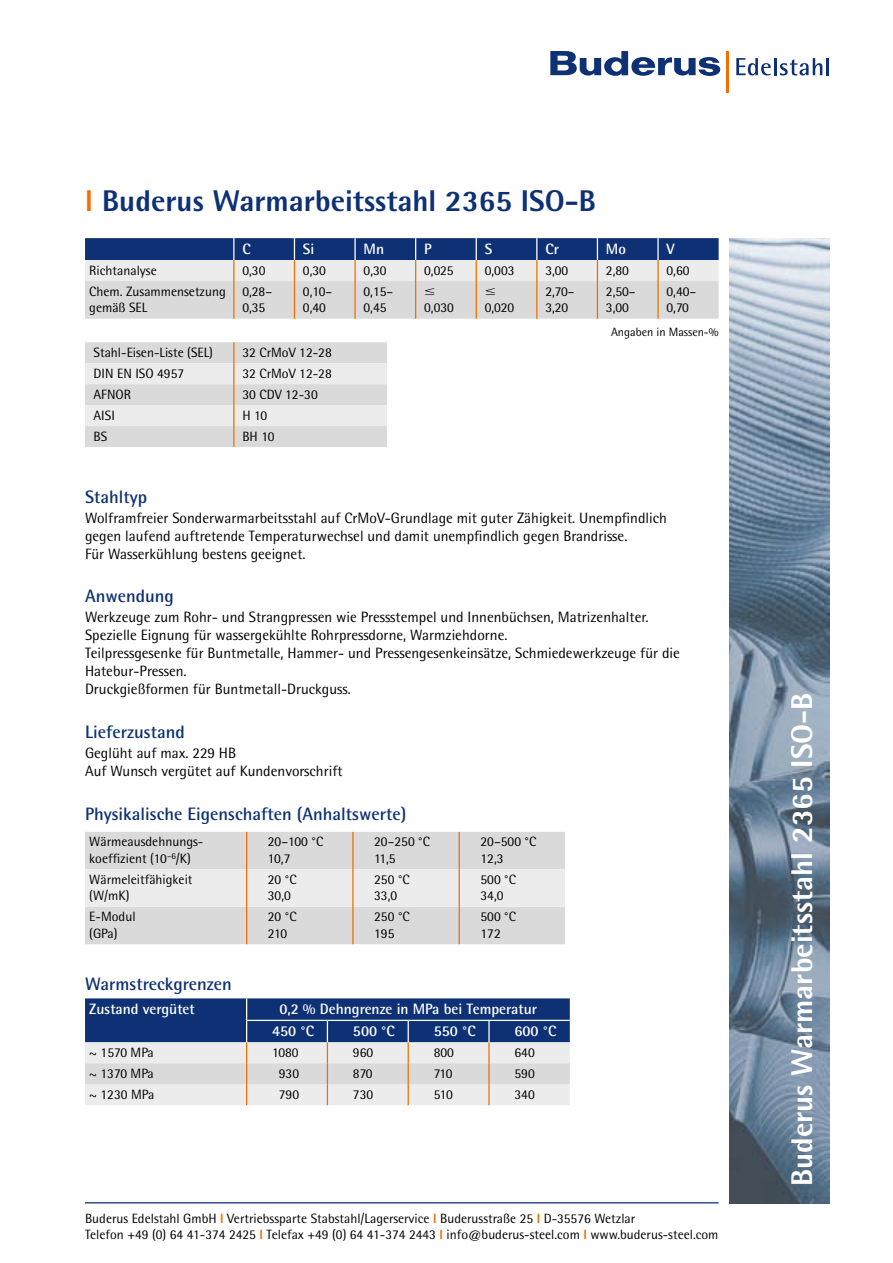
<style>
.page{position:relative;width:893px;height:1263px;background:#fff}
.page>*{position:absolute;margin:0;border:0;box-sizing:border-box;transform-origin:0 0}
.t1{font:800 30px "Rotis Semi Sans";color:#0d3174}
.t2{font:800 30px "Rotis Semi Sans";color:#fff}
.t3{font:700 18px "Rotis Semi Sans";color:#0d3174}
.t4{font:15px/18px "Rotis Semi Sans";color:#000}
.t5{font:700 15px/21.9px "Rotis Semi Sans";color:#fff}
.t6{font:13.5px/16.5px "Rotis Semi Sans";color:#000}
.t7{font:12px "Rotis Semi Sans";color:#000}
.s1{color:#ee7100}
.s2{font-weight:800;color:#ee7100}
</style>
<div class="page">
<svg style="left:550px;top:51px;width:170px;height:25px"></svg>
<svg style="left:736px;top:58px;width:35px;height:17px"></svg>
<hr style="left:774px;top:58px;width:3px;height:17px;background:#0d3174">
<svg style="left:780px;top:58px;width:49px;height:17px"></svg>
<hr style="left:726px;top:51px;width:3px;height:41px;background:#ee7100">
<img style="left:729px;top:238px;width:100px;height:965px">
<hr style="left:85px;top:1202px;width:634px;height:1px;background:#0d3174">
<svg style="left:85px;top:342px;width:302px;height:105px;background:#e1e0e0"></svg>
<div style="left:85px;top:832px;width:480px;height:112px;background:#dadada"></div>
<div style="left:85px;top:869px;width:480px;height:38px;background:#ececed"></div>
<hr style="left:246px;top:832px;width:1px;height:37px;background:#ee7100">
<hr style="left:352px;top:832px;width:2px;height:37px;background:#ee7100">
<hr style="left:459px;top:832px;width:1px;height:37px;background:#ee7100">
<hr style="left:246px;top:869px;width:1px;height:38px;background:#ee7100">
<hr style="left:352px;top:869px;width:2px;height:38px;background:#ee7100">
<hr style="left:459px;top:869px;width:1px;height:38px;background:#ee7100">
<hr style="left:246px;top:907px;width:1px;height:37px;background:#ee7100">
<hr style="left:352px;top:907px;width:2px;height:37px;background:#ee7100">
<hr style="left:459px;top:907px;width:1px;height:37px;background:#ee7100">
<svg style="left:85px;top:998px;width:485px;height:107px;background:#8f9cb7"></svg>
<hr style="left:488px;top:1021px;width:2px;height:21px;background:#fff">
<hr style="left:247px;top:1020px;width:80px;height:1px;background:#fff">
<hr style="left:327px;top:1020px;width:81px;height:1px;background:#fff">
<hr style="left:408px;top:1020px;width:81px;height:1px;background:#fff">
<hr style="left:489px;top:1020px;width:81px;height:1px;background:#fff">
<svg style="left:85px;top:238px;width:634px;height:81px;background:#a8b0c1"></svg>
<h1 class="t1" style="left:85px;top:182px;width:512px"><span class="s1">l</span> Buderus Warmarbeitsstahl 2365 ISO-B</h1>
<p class="t5" style="left:242px;top:237px;width:10px">C</p>
<p class="t5" style="left:303px;top:237px;width:13px">Si</p>
<p class="t5" style="left:364px;top:237px;width:22px">Mn</p>
<p class="t5" style="left:424px;top:237px;width:9px">P</p>
<p class="t5" style="left:485px;top:237px;width:9px">S</p>
<p class="t5" style="left:545px;top:237px;width:15px">Cr</p>
<p class="t5" style="left:606px;top:237px;width:22px">Mo</p>
<p class="t5" style="left:666px;top:237px;width:10px">V</p>
<p class="t6" style="left:89px;top:262px;width:69px">Richtanalyse</p>
<p class="t6" style="left:242px;top:262px;width:25px">0,30</p>
<p class="t6" style="left:303px;top:262px;width:25px">0,30</p>
<p class="t6" style="left:364px;top:262px;width:25px">0,30</p>
<p class="t6" style="left:424px;top:262px;width:31px">0,025</p>
<p class="t6" style="left:485px;top:262px;width:31px">0,003</p>
<p class="t6" style="left:545px;top:262px;width:25px">3,00</p>
<p class="t6" style="left:606px;top:262px;width:25px">2,80</p>
<p class="t6" style="left:666px;top:262px;width:25px">0,60</p>
<p class="t6" style="left:89px;top:283px;width:138px">Chem. Zusammensetzung gemäß SEL</p>
<p class="t6" style="left:242px;top:283px;width:31px">0,28–<br>0,35</p>
<p class="t6" style="left:303px;top:283px;width:31px">0,10–<br>0,40</p>
<p class="t6" style="left:364px;top:283px;width:31px">0,15–<br>0,45</p>
<p class="t6" style="left:545px;top:283px;width:31px">2,70–<br>3,20</p>
<p class="t6" style="left:606px;top:283px;width:31px">2,50–<br>3,00</p>
<p class="t6" style="left:666px;top:283px;width:31px">0,40–<br>0,70</p>
<p class="t7" style="left:611px;top:325px;width:109px">Angaben in Massen-%</p>
<p class="t6" style="left:424px;top:299px;width:31px">0,030</p>
<p class="t6" style="left:485px;top:299px;width:31px">0,020</p>
<p class="t6" style="left:94px;top:344px;width:121px">Stahl-Eisen-Liste (SEL)</p>
<p class="t6" style="left:242px;top:344px;width:91px">32 CrMoV 12-28</p>
<p class="t6" style="left:94px;top:365px;width:92px">DIN EN ISO 4957</p>
<p class="t6" style="left:242px;top:365px;width:91px">32 CrMoV 12-28</p>
<p class="t6" style="left:94px;top:386px;width:39px">AFNOR</p>
<p class="t6" style="left:242px;top:386px;width:77px">30 CDV 12-30</p>
<p class="t6" style="left:94px;top:407px;width:23px">AISI</p>
<p class="t6" style="left:242px;top:407px;width:26px">H 10</p>
<p class="t6" style="left:94px;top:428px;width:15px">BS</p>
<p class="t6" style="left:242px;top:428px;width:34px">BH 10</p>
<h2 class="t3" style="left:85px;top:485px;width:64px">Stahltyp</h2>
<p class="t4" style="left:85px;top:508px;width:583px">Wolframfreier Sonderwarmarbeitsstahl auf CrMoV-Grundlage mit guter Zähigkeit. Unempfindlich gegen laufend auftretende Temperaturwechsel und damit unempfindlich gegen Brandrisse.<br>Für Wasserkühlung bestens geeignet.</p>
<h2 class="t3" style="left:85px;top:585px;width:90px">Anwendung</h2>
<p class="t4" style="left:85px;top:608px;width:596px">Werkzeuge zum Rohr- und Strangpressen wie Pressstempel und Innenbüchsen, Matrizenhalter.<br>Spezielle Eignung für wassergekühlte Rohrpressdorne, Warmziehdorne.<br>Teilpressgesenke für Buntmetalle, Hammer- und Pressengesenkeinsätze, Schmiedewerkzeuge für die Hatebur-Pressen.<br>Druckgießformen für Buntmetall-Druckguss.</p>
<h2 class="t3" style="left:85px;top:721px;width:101px">Lieferzustand</h2>
<p class="t4" style="left:85px;top:744px;width:259px">Geglüht auf max. 229 HB<br>Auf Wunsch vergütet auf Kundenvorschrift</p>
<h2 class="t3" style="left:85px;top:802px;width:323px">Physikalische Eigenschaften (Anhaltswerte)</h2>
<p class="t6" style="left:89px;top:833px;width:116px">Wärmeausdehnungs&shy;koeffizient (10<sup>–6</sup>/K)</p>
<p class="t6" style="left:268px;top:833px;width:57px">20–100 °C<br>10,7</p>
<p class="t6" style="left:374px;top:833px;width:57px">20–250 °C<br>11,5</p>
<p class="t6" style="left:480px;top:833px;width:57px">20–500 °C<br>12,3</p>
<p class="t6" style="left:89px;top:871px;width:105px">Wärmeleitfähigkeit (W/mK)</p>
<p class="t6" style="left:268px;top:871px;width:30px">20 °C<br>30,0</p>
<p class="t6" style="left:374px;top:871px;width:37px">250 °C<br>33,0</p>
<p class="t6" style="left:480px;top:871px;width:37px">500 °C<br>34,0</p>
<p class="t6" style="left:89px;top:908px;width:48px">E-Modul (GPa)</p>
<p class="t6" style="left:268px;top:908px;width:30px">20 °C<br>210</p>
<p class="t6" style="left:374px;top:908px;width:37px">250 °C<br>195</p>
<p class="t6" style="left:480px;top:908px;width:37px">500 °C<br>172</p>
<h2 class="t3" style="left:85px;top:973px;width:148px">Warmstreckgrenzen</h2>
<p class="t5" style="left:89px;top:998px;width:107px">Zustand vergütet</p>
<p class="t5" style="left:272px;top:998px;width:266px;text-indent:7px">0,2 % Dehngrenze in MPa bei Temperatur<br>450 °C</p>
<p class="t5" style="left:353px;top:1020px;width:43px">500 °C</p>
<p class="t5" style="left:434px;top:1020px;width:43px">550 °C</p>
<p class="t5" style="left:514px;top:1020px;width:43px">600 °C</p>
<p class="t6" style="left:89px;top:1044px;width:66px">~ 1570 MPa</p>
<p class="t6" style="left:272px;top:1044px;width:28px">1080</p>
<p class="t6" style="left:353px;top:1044px;width:22px">960</p>
<p class="t6" style="left:434px;top:1044px;width:22px">800</p>
<p class="t6" style="left:514px;top:1044px;width:22px">640</p>
<p class="t6" style="left:89px;top:1065px;width:66px">~ 1370 MPa</p>
<p class="t6" style="left:279px;top:1065px;width:22px">930</p>
<p class="t6" style="left:353px;top:1065px;width:21px">870</p>
<p class="t6" style="left:434px;top:1065px;width:20px">710</p>
<p class="t6" style="left:514px;top:1065px;width:22px">590</p>
<p class="t6" style="left:89px;top:1086px;width:67px">~ 1230 MPa</p>
<p class="t6" style="left:279px;top:1086px;width:22px">790</p>
<p class="t6" style="left:353px;top:1086px;width:22px">730</p>
<p class="t6" style="left:434px;top:1086px;width:21px">510</p>
<p class="t6" style="left:514px;top:1086px;width:22px">340</p>
<p class="t6" style="left:85px;top:1210px;width:635px">Buderus Edelstahl GmbH <span class="s2">l</span> Vertriebssparte Stabstahl/Lagerservice <span class="s2">l</span> Buderusstraße 25 <span class="s2">l</span> D-35576 Wetzlar<br>Telefon +49 (0) 64 41-374 2425 <span class="s2">l</span> Telefax +49 (0) 64 41-374 2443 <span class="s2">l</span> info@buderus-steel.com <span class="s2">l</span> www.buderus-steel.com</p>
<h1 class="t2" style="left:783px;top:1186px;width:495px;rotate:-90deg">Buderus Warmarbeitsstahl 2365 ISO-B</h1>
</div>
